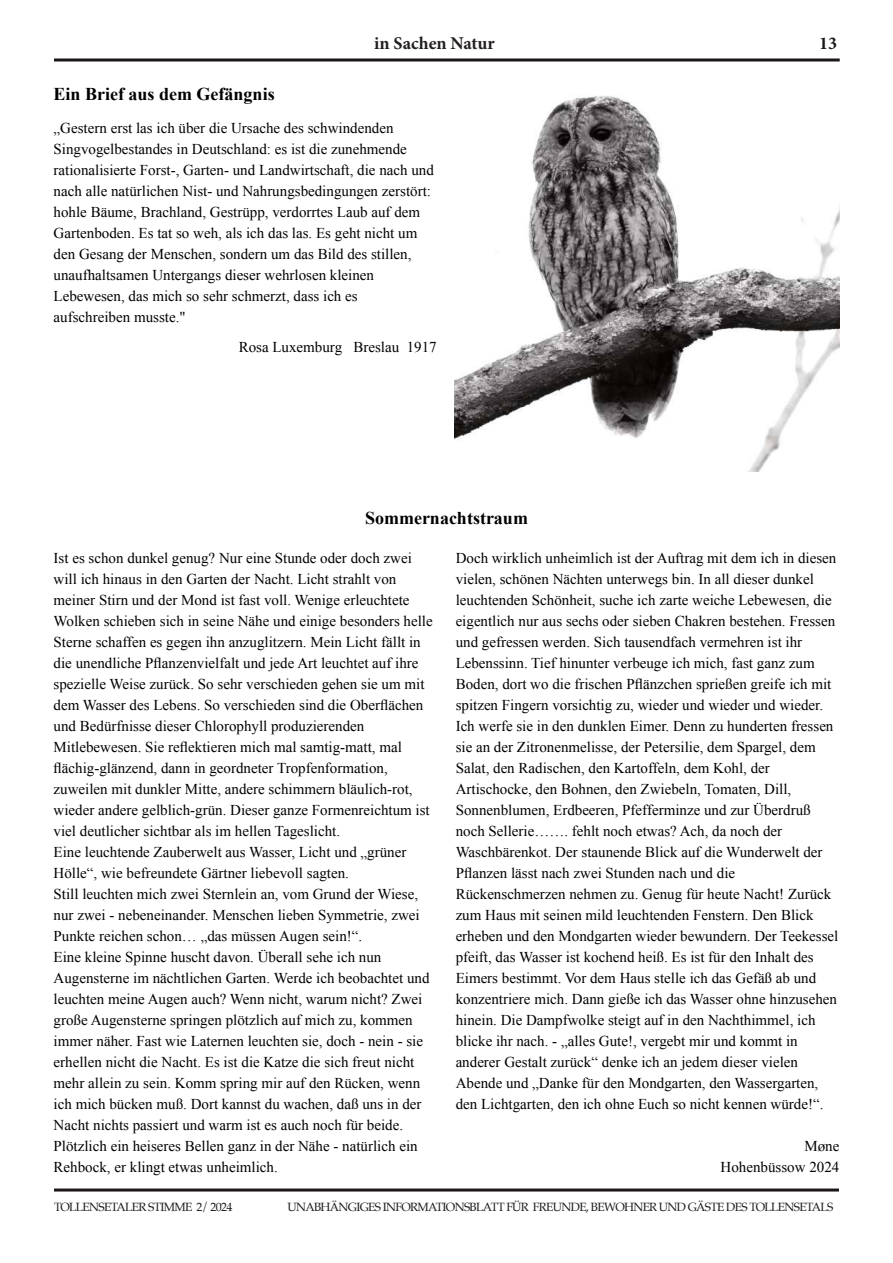
<style>
.page{position:relative;width:893px;height:1263px;background:#fff}
.page>*{position:absolute;margin:0;border:0;box-sizing:border-box;transform-origin:0 0}
.t1{font:700 18px "Times New Roman";color:#000}
.t2{font:700 18px "Minion Pro";color:#231f20}
.t3{font:700 18px "Minion Pro";color:#1b171a}
.t4{font:15px/21px "Times New Roman";color:#000}
.t5{font:12px "Palatino";letter-spacing:-.055em;color:#1b171a}
</style>
<div class="page">
<hr style="left:54px;top:58px;width:786px;height:3px;background:#1b171a">
<hr style="left:54px;top:1188px;width:785px;height:3px;background:#1b171a">
<img style="left:454px;top:96px;width:385px;height:376px">
<p class="t2" style="left:374px;top:36px;width:122px">in Sachen Natur</p>
<p class="t3" style="left:819px;top:36px;width:19px">13</p>
<p class="t1" style="left:54px;top:88px;width:223px">Ein Brief aus dem Gefängnis</p>
<p class="t4" style="left:54px;top:119px;width:382px">„Gestern erst las ich über die Ursache des schwindenden Singvogelbestandes in Deutschland: es ist die zunehmende rationalisierte Forst-, Garten- und Landwirtschaft, die nach und nach alle natürlichen Nist- und Nahrungsbedingungen zerstört: hohle Bäume, Brachland, Gestrüpp, verdorrtes Laub auf dem Gartenboden. Es tat so weh, als ich das las. Es geht nicht um den Gesang der Menschen, sondern um das Bild des stillen, unaufhaltsamen Untergangs dieser wehrlosen kleinen Lebewesen, das mich so sehr schmerzt, dass ich es aufschreiben musste."</p>
<p class="t4" style="left:239px;top:338px;width:200px">Rosa Luxemburg Breslau 1917</p>
<p class="t1" style="left:365px;top:512px;width:164px">Sommernachtstraum</p>
<p class="t4" style="left:54px;top:549px;width:381px">Ist es schon dunkel genug? Nur eine Stunde oder doch zwei will ich hinaus in den Garten der Nacht. Licht strahlt von meiner Stirn und der Mond ist fast voll. Wenige erleuchtete Wolken schieben sich in seine Nähe und einige besonders helle Sterne schaffen es gegen ihn anzuglitzern. Mein Licht fällt in die unendliche Pflanzenvielfalt und jede Art leuchtet auf ihre spezielle Weise zurück. So sehr verschieden gehen sie um mit dem Wasser des Lebens. So verschieden sind die Oberflächen und Bedürfnisse dieser Chlorophyll produzierenden Mitlebewesen. Sie reflektieren mich mal samtig-matt, mal flächig-glänzend, dann in geordneter Tropfenformation, zuweilen mit dunkler Mitte, andere schimmern bläulich-rot, wieder andere gelblich-grün. Dieser ganze Formenreichtum ist viel deutlicher sichtbar als im hellen Tageslicht.<br>Eine leuchtende Zauberwelt aus Wasser, Licht und „grüner Hölle“, wie befreundete Gärtner liebevoll sagten.<br>Still leuchten mich zwei Sternlein an, vom Grund der Wiese, nur zwei - nebeneinander. Menschen lieben Symmetrie, zwei Punkte reichen schon… „das müssen Augen sein!“.<br>Eine kleine Spinne huscht davon. Überall sehe ich nun Augensterne im nächtlichen Garten. Werde ich beobachtet und leuchten meine Augen auch? Wenn nicht, warum nicht? Zwei große Augensterne springen plötzlich auf mich zu, kommen immer näher. Fast wie Laternen leuchten sie, doch - nein - sie erhellen nicht die Nacht. Es ist die Katze die sich freut nicht mehr allein zu sein. Komm spring mir auf den Rücken, wenn ich mich bücken muß. Dort kannst du wachen, daß uns in der Nacht nichts passiert und warm ist es auch noch für beide.<br>Plötzlich ein heiseres Bellen ganz in der Nähe - natürlich ein Rehbock, er klingt etwas unheimlich.</p>
<p class="t4" style="left:456px;top:549px;width:384px">Doch wirklich unheimlich ist der Auftrag mit dem ich in diesen vielen, schönen Nächten unterwegs bin. In all dieser dunkel leuchtenden Schönheit, suche ich zarte weiche Lebewesen, die eigentlich nur aus sechs oder sieben Chakren bestehen. Fressen und gefressen werden. Sich tausendfach vermehren ist ihr Lebenssinn. Tief hinunter verbeuge ich mich, fast ganz zum Boden, dort wo die frischen Pflänzchen sprießen greife ich mit spitzen Fingern vorsichtig zu, wieder und wieder und wieder.<br>Ich werfe sie in den dunklen Eimer. Denn zu hunderten fressen sie an der Zitronenmelisse, der Petersilie, dem Spargel, dem Salat, den Radischen, den Kartoffeln, dem Kohl, der Artischocke, den Bohnen, den Zwiebeln, Tomaten, Dill, Sonnenblumen, Erdbeeren, Pfefferminze und zur Überdruß noch Sellerie……. fehlt noch etwas? Ach, da noch der Waschbärenkot. Der staunende Blick auf die Wunderwelt der Pflanzen lässt nach zwei Stunden nach und die Rückenschmerzen nehmen zu. Genug für heute Nacht! Zurück zum Haus mit seinen mild leuchtenden Fenstern. Den Blick erheben und den Mondgarten wieder bewundern. Der Teekessel pfeift, das Wasser ist kochend heiß. Es ist für den Inhalt des Eimers bestimmt. Vor dem Haus stelle ich das Gefäß ab und konzentriere mich. Dann gieße ich das Wasser ohne hinzusehen hinein. Die Dampfwolke steigt auf in den Nachthimmel, ich blicke ihr nach. - „alles Gute!, vergebt mir und kommt in anderer Gestalt zurück“ denke ich an jedem dieser vielen Abende und „Danke für den Mondgarten, den Wassergarten, den Lichtgarten, den ich ohne Euch so nicht kennen würde!“.</p>
<p class="t4" style="left:721px;top:1137px;width:120px;text-align:right">Møne<br>Hohenbüssow 2024</p>
<p class="t5" style="left:54px;top:1201px;width:180px">TOLLENSETALER STIMME 2/ 2024</p>
<p class="t5" style="left:287px;top:1201px;width:548px">UNABHÄNGIGES INFORMATIONSBLATT FÜR FREUNDE, BEWOHNER UND GÄSTE DES TOLLENSETALS</p>
</div>
